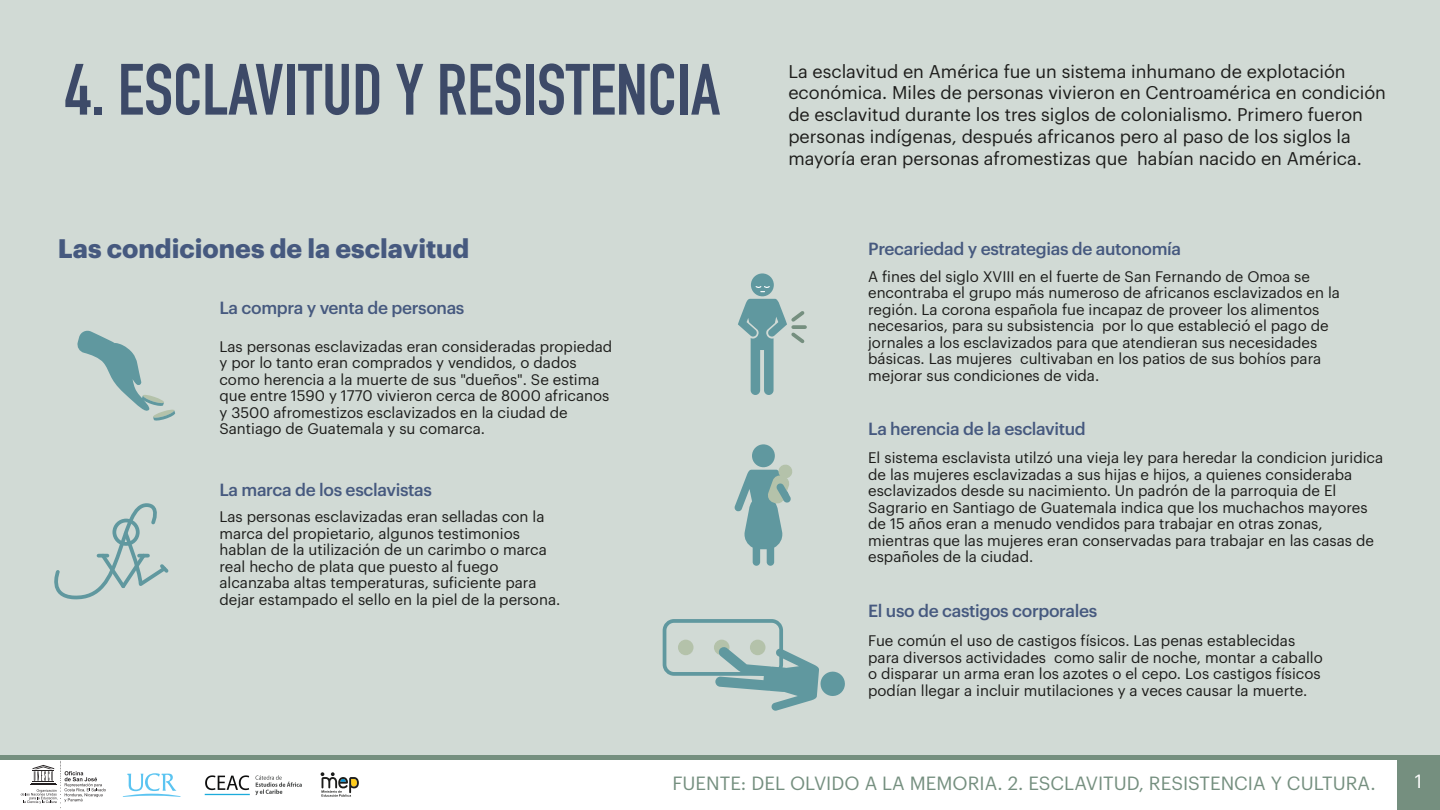
<style>
.page{position:relative;width:1440px;height:810px;background:#fff}
.page>*{position:absolute;margin:0;border:0;box-sizing:border-box;transform-origin:0 0}
.t1{font:700 71.25px "DIN Condensed";color:#3d4a68}
.t2{font:700 26.25px "Graphik";color:#46597f}
.t3{font:18.75px "Graphik";color:#758f7f}
.t4{font:18.75px "Graphik";color:#fff}
.t5{font:18px/21.8px "Graphik";color:#1d1d1b}
.t6{font:500 17.25px "Graphik";letter-spacing:-.02em;color:#46597f}
.t7{font:15px/16.5px "Graphik";color:#1d1d1b}
</style>
<div class="page">
<div style="left:0;top:0;width:1440px;height:757px;background:#d1dad5"></div>
<div style="left:1397px;top:759px;width:43px;height:51px;background:#758f7f"></div>
<hr style="left:0;top:755px;width:1440px;height:4px;background:#758f7f">
<img style="left:204px;top:775px;width:98px;height:21px">
<svg style="left:123px;top:773px;width:57px;height:24px"></svg>
<svg style="left:321px;top:772px;width:38px;height:25px"></svg>
<svg style="left:21px;top:761px;width:85px;height:47px"></svg>
<svg style="left:77px;top:330px;width:98px;height:91px"></svg>
<div style="left:663px;top:619px;width:120px;height:57px;border:4px solid #60989f;border-radius:9px"></div>
<div style="left:678px;top:640px;width:16px;height:15px;background:#b4c2aa;border-radius:50%"></div>
<div style="left:714px;top:640px;width:16px;height:15px;background:#b4c2aa;border-radius:50%"></div>
<div style="left:750px;top:640px;width:15px;height:15px;background:#b4c2aa;border-radius:50%"></div>
<svg style="left:715px;top:646px;width:130px;height:65px"></svg>
<div style="left:751px;top:273px;width:23px;height:23px;background:#60989f;border-radius:50%"></div>
<svg style="left:755px;top:286px;width:15px;height:6px"></svg>
<svg style="left:738px;top:299px;width:69px;height:96px"></svg>
<div style="left:752px;top:444px;width:23px;height:23px;background:#60989f;border-radius:50%"></div>
<svg style="left:734px;top:464px;width:58px;height:102px"></svg>
<svg style="left:54px;top:503px;width:115px;height:97px"></svg>
<h1 class="t1" style="left:65px;top:42px;width:657px">4. ESCLAVITUD Y RESISTENCIA</h1>
<p class="t5" style="left:788px;top:59px;width:599px">La esclavitud en América fue un sistema inhumano de explotación económica. Miles de personas vivieron en Centroamérica en condición de esclavitud durante los tres siglos de colonialismo. Primero fueron personas indígenas, después africanos pero al paso de los siglos la mayoría eran personas afromestizas que habían nacido en América.</p>
<h2 class="t2" style="left:58px;top:228px;width:413px">Las condiciones de la esclavitud</h2>
<p class="t6" style="left:219px;top:295px;width:247px">La compra y venta de personas</p>
<p class="t7" style="left:219px;top:337px;width:394px">Las personas esclavizadas eran consideradas propiedad y por lo tanto eran comprados y vendidos, o dados como herencia a la muerte de sus "dueños". Se estima que entre 1590 y 1770 vivieron cerca de 8000 africanos y 3500 afromestizos esclavizados en la ciudad de Santiago de Guatemala y su comarca.</p>
<p class="t6" style="left:219px;top:477px;width:214px">La marca de los esclavistas</p>
<p class="t7" style="left:219px;top:507px;width:342px">Las personas esclavizadas eran selladas con la marca del propietario, algunos testimonios hablan de la utilización de un carimbo o marca real hecho de plata que puesto al fuego alcanzaba altas temperaturas, suficiente para dejar estampado el sello en la piel de la persona.</p>
<p class="t6" style="left:868px;top:236px;width:315px">Precariedad y estrategias de autonomía</p>
<p class="t7" style="left:868px;top:267px;width:473px">A fines del siglo XVIII en el fuerte de San Fernando de Omoa se encontraba el grupo más numeroso de africanos esclavizados en la región. La corona española fue incapaz de proveer los alimentos necesarios, para su subsistencia por lo que estableció el pago de jornales a los esclavizados para que atendieran sus necesidades básicas. Las mujeres cultivaban en los patios de sus bohíos para mejorar sus condiciones de vida.</p>
<p class="t6" style="left:868px;top:415px;width:219px">La herencia de la esclavitud</p>
<p class="t7" style="left:868px;top:449px;width:517px">El sistema esclavista utilzó una vieja ley para heredar la condicion juridica de las mujeres esclavizadas a sus hijas e hijos, a quienes consideraba esclavizados desde su nacimiento. Un padrón de la parroquia de El Sagrario en Santiago de Guatemala indica que los muchachos mayores de 15 años eran a menudo vendidos para trabajar en otras zonas, mientras que las mujeres eran conservadas para trabajar en las casas de españoles de la ciudad.</p>
<p class="t6" style="left:868px;top:598px;width:231px">El uso de castigos corporales</p>
<p class="t7" style="left:868px;top:631px;width:456px">Fue común el uso de castigos físicos. Las penas establecidas para diversos actividades como salir de noche, montar a caballo o disparar un arma eran los azotes o el cepo. Los castigos físicos podían llegar a incluir mutilaciones y a veces causar la muerte.</p>
<p class="t3" style="left:672px;top:769px;width:705px">FUENTE: DEL OLVIDO A LA MEMORIA. 2. ESCLAVITUD, RESISTENCIA Y CULTURA.</p>
<p class="t4" style="left:1415px;top:767px;width:9px">1</p>
</div>
